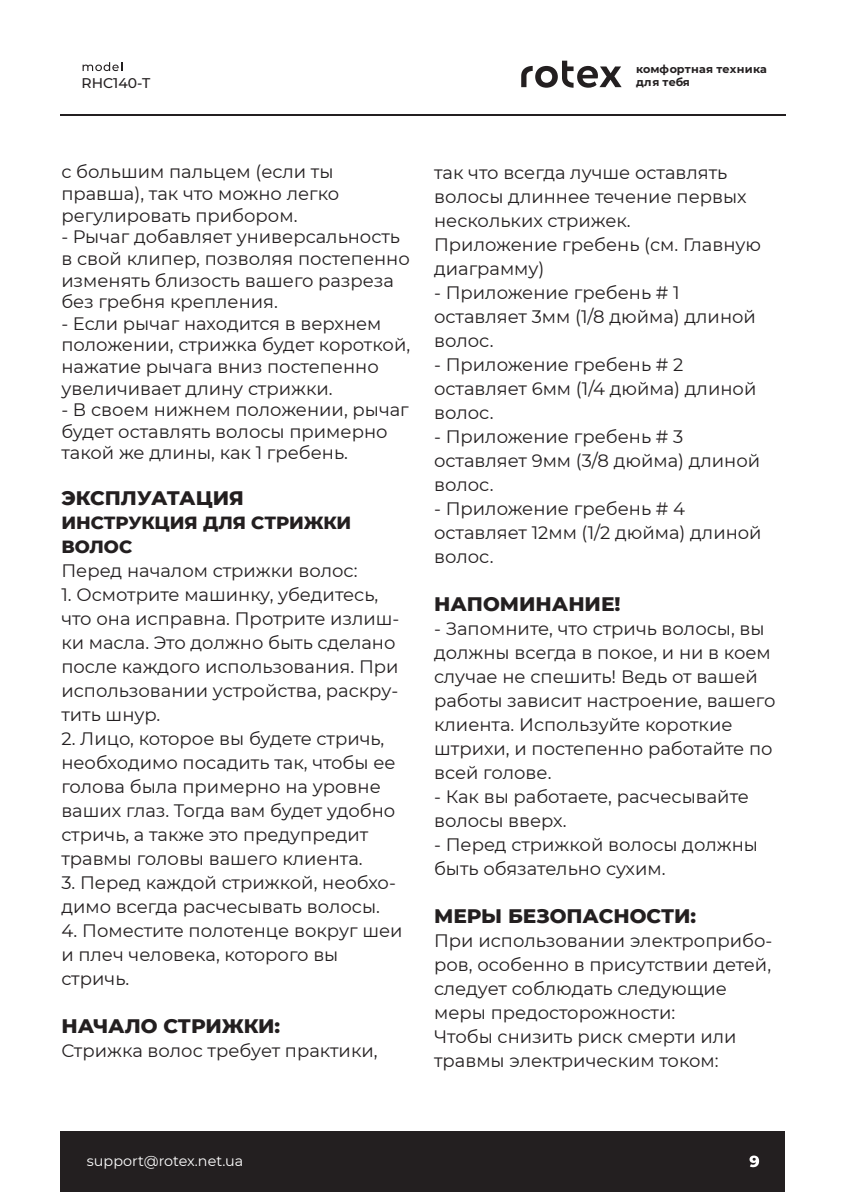
<style>
.page{position:relative;width:846px;height:1192px;background:#fff}
.page>*{position:absolute;margin:0;border:0;box-sizing:border-box;transform-origin:0 0}
.t1{font:800 20px "Montserrat";color:#231f20}
.t2{font:18px/24px "Montserrat";color:#231f20}
.t3{font:800 18px/24px "Montserrat";color:#231f20}
.t4{font:14.4px "Montserrat";color:#fff}
.t5{font:500 14px "Montserrat";color:#231f20}
.t6{font:700 11.2px/13.4px "Montserrat";letter-spacing:.01em;color:#231f20}
</style>
<div class="page">
<div style="left:61px;top:1131px;width:724px;height:60px;background:#231f20"></div>
<hr style="left:60px;top:114px;width:725px;height:1px;background:#231f20">
<svg style="left:749px;top:1155px;width:10px;height:12px"></svg>
<svg style="left:83px;top:62px;width:39px;height:9px"></svg>
<svg style="left:521px;top:61px;width:100px;height:27px"></svg>
<p class="t5" style="left:81px;top:73px;width:70px">RHC140-T</p>
<p class="t6" style="left:636px;top:61px;width:132px">комфортная техника для тебя</p>
<p class="t2" style="left:61px;top:161px;width:279px;line-height:21.6px">с большим пальцем (если ты правша), так что можно легко регулировать прибором.</p>
<p class="t2" style="left:61px;top:225px;width:350px;line-height:21.6px">- Рычаг добавляет универсальность в свой клипер, позволяя постепенно изменять близость вашего разреза без гребня крепления.</p>
<p class="t2" style="left:61px;top:312px;width:350px;line-height:21.6px">- Если рычаг находится в верхнем положении, стрижка будет короткой, нажатие рычага вниз постепенно увеличивает длину стрижки.</p>
<p class="t2" style="left:61px;top:398px;width:349px;line-height:21.6px">- В своем нижнем положении, рычаг будет оставлять волосы примерно такой же длины, как 1 гребень.</p>
<p class="t1" style="left:61px;top:483px;width:184px">ЭКСПЛУАТАЦИЯ</p>
<p class="t3" style="left:61px;top:509px;width:291px">ИНСТРУКЦИЯ ДЛЯ СТРИЖКИ<br>ВОЛОС</p>
<p class="t2" style="left:61px;top:558px;width:298px">Перед началом стрижки волос:</p>
<p class="t2" style="left:61px;top:582px;width:340px">1. Осмотрите машинку, убедитесь, что она исправна. Протрите излиш&shy;ки масла. Это должно быть сделано после каждого использования. При использовании устройства, раскру&shy;тить шнур.</p>
<p class="t2" style="left:61px;top:726px;width:336px">2. Лицо, которое вы будете стричь, необходимо посадить так, чтобы ее голова была примерно на уровне ваших глаз. Тогда вам будет удобно стричь, а также это предупредит травмы головы вашего клиента.</p>
<p class="t2" style="left:61px;top:870px;width:336px">3. Перед каждой стрижкой, необхо&shy;димо всегда расчесывать волосы.</p>
<p class="t2" style="left:61px;top:918px;width:343px">4. Поместите полотенце вокруг шеи и плеч человека, которого вы стричь.</p>
<p class="t1" style="left:61px;top:1011px;width:220px">НАЧАЛО СТРИЖКИ:</p>
<p class="t2" style="left:61px;top:1038px;width:318px">Стрижка волос требует практики,</p>
<p class="t2" style="left:434px;top:159px;width:328px">так что всегда лучше оставлять волосы длиннее течение первых нескольких стрижек.<br>Приложение гребень (см. Главную диаграмму)</p>
<p class="t2" style="left:434px;top:279px;width:323px">- Приложение гребень # 1 оставляет 3мм (1/8 дюйма) длиной волос.</p>
<p class="t2" style="left:434px;top:351px;width:324px">- Приложение гребень # 2 оставляет 6мм (1/4 дюйма) длиной волос.</p>
<p class="t2" style="left:434px;top:423px;width:328px">- Приложение гребень # 3 оставляет 9мм (3/8 дюйма) длиной волос.</p>
<p class="t2" style="left:434px;top:495px;width:329px">- Приложение гребень # 4 оставляет 12мм (1/2 дюйма) длиной волос.</p>
<p class="t1" style="left:434px;top:589px;width:188px">НАПОМИНАНИЕ!</p>
<p class="t2" style="left:434px;top:615px;width:343px">- Запомните, что стричь волосы, вы должны всегда в покое, и ни в коем случае не спешить! Ведь от вашей работы зависит настроение, вашего клиента. Используйте короткие штрихи, и постепенно работайте по всей голове.</p>
<p class="t2" style="left:434px;top:783px;width:316px">- Как вы работаете, расчесывайте волосы вверх.</p>
<p class="t2" style="left:434px;top:831px;width:325px">- Перед стрижкой волосы должны быть обязательно сухим.</p>
<p class="t1" style="left:434px;top:901px;width:264px">МЕРЫ БЕЗОПАСНОСТИ:</p>
<p class="t2" style="left:434px;top:927px;width:340px">При использовании электроприбо&shy;ров, особенно в присутствии детей, следует соблюдать следующие меры предосторожности:<br>Чтобы снизить риск смерти или травмы электрическим током:</p>
<p class="t4" style="left:87px;top:1151px;width:158px">support@rotex.net.ua</p>
</div>
